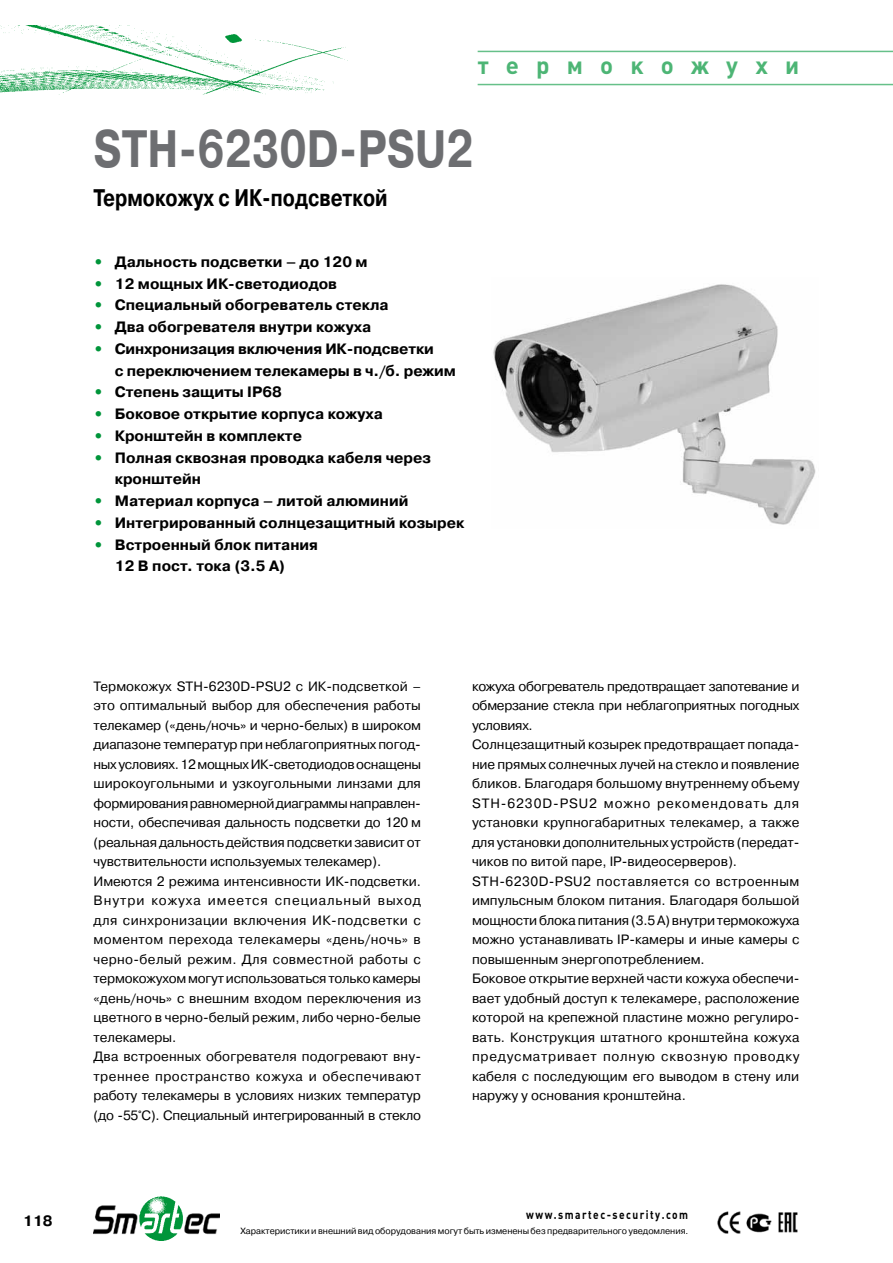
<style>
.page{position:relative;width:893px;height:1263px;background:#fff}
.page>*{position:absolute;margin:0;border:0;box-sizing:border-box;transform-origin:0 0}
.t1{font:700 52.5px "Pragmatica C";color:#6d6e71;scale:.8 1}
.t2{font:700 24px "Pragmatica C";color:#000;scale:.8 1}
.t3{font:700 24px "Plumb";letter-spacing:.715em;color:#4db575}
.t4{font:700 15px/21.8px "Pragmatica C";color:#000}
.t5{font:13.5px/19.5px "Pragmatica C";color:#000}
.t6{font:700 12px "Plumb";letter-spacing:.145em;color:#000;scale:.85 1}
.t7{font:9px "Pragmatica C";letter-spacing:-.005em;color:#000}
.s1{color:#00953a}
</style>
<div class="page">
<img style="left:0;top:26px;width:348px;height:69px">
<hr style="left:478px;top:51px;width:415px;height:1px;background:#66c089">
<hr style="left:478px;top:84px;width:415px;height:1px;background:#66c089">
<img style="left:94px;top:1196px;width:125px;height:45px">
<img style="left:138px;top:1197px;width:46px;height:43px">
<img style="left:717px;top:1211px;width:81px;height:22px">
<img style="left:493px;top:284px;width:323px;height:241px">
<h2 class="t3" style="left:478px;top:51px;width:323px">термокожухи</h2>
<h1 class="t1" style="left:94px;top:120px;width:477px">STH-6230D-PSU2</h1>
<h2 class="t2" style="left:94px;top:184px;width:369px">Термокожух с ИК-подсветкой</h2>
<p class="t4" style="left:94px;top:251px;width:276px"><span class="s1">•</span> Дальность подсветки – до 120 м</p>
<p class="t4" style="left:94px;top:273px;width:245px"><span class="s1">•</span> 12 мощных ИК-светодиодов</p>
<p class="t4" style="left:94px;top:294px;width:297px"><span class="s1">•</span> Специальный обогреватель стекла</p>
<p class="t4" style="left:94px;top:316px;width:279px"><span class="s1">•</span> Два обогревателя внутри кожуха</p>
<p class="t4" style="left:115px;top:338px;width:342px;text-indent:-21px"><span class="s1">•</span> Синхронизация включения ИК-подсветки<br>с переключением телекамеры в ч./б. режим</p>
<p class="t4" style="left:94px;top:381px;width:190px"><span class="s1">•</span> Степень защиты IP68</p>
<p class="t4" style="left:94px;top:403px;width:291px"><span class="s1">•</span> Боковое открытие корпуса кожуха</p>
<p class="t4" style="left:94px;top:425px;width:210px"><span class="s1">•</span> Кронштейн в комплекте</p>
<p class="t4" style="left:115px;top:447px;width:318px;text-indent:-21px"><span class="s1">•</span> Полная сквозная проводка кабеля через кронштейн</p>
<p class="t4" style="left:94px;top:490px;width:316px"><span class="s1">•</span> Материал корпуса – литой алюминий</p>
<p class="t4" style="left:94px;top:512px;width:372px"><span class="s1">•</span> Интегрированный солнцезащитный козырек</p>
<p class="t4" style="left:115px;top:534px;width:205px;text-indent:-21px"><span class="s1">•</span> Встроенный блок питания<br>12 В пост. тока (3.5 А)</p>
<p class="t4" style="left:23px;top:1210px;width:31px">118</p>
<p class="t5" style="left:94px;top:676px;width:329px">Термокожух STH-6230D-PSU2 с ИК-подсветкой – это оптимальный выбор для обеспечения работы телекамер («день/ночь» и черно-белых) в широком диапазоне температур при неблагоприятных погод&shy;ных условиях. 12 мощных ИК-светодиодов оснащены широкоугольными и узкоугольными линзами для формирования равномерной диаграммы направлен&shy;ности, обеспечивая дальность подсветки до 120 м (реальная дальность действия подсветки зависит от чувствительности используемых телекамер).<br>Имеются 2 режима интенсивности ИК-подсветки.<br>Внутри кожуха имеется специальный выход для синхронизации включения ИК-подсветки с моментом перехода телекамеры «день/ночь» в черно-белый режим. Для совместной работы с термокожухом могут использоваться только камеры «день/ночь» с внешним входом переключения из цветного в черно-белый режим, либо черно-белые телекамеры.<br>Два встроенных обогревателя подогревают вну&shy;треннее пространство кожуха и обеспечивают работу телекамеры в условиях низких температур (до -55°С). Специальный интегрированный в стекло</p>
<p class="t5" style="left:472px;top:676px;width:329px">кожуха обогреватель предотвращает запотевание и обмерзание стекла при неблагоприятных погодных условиях.<br>Солнцезащитный козырек предотвращает попада&shy;ние прямых солнечных лучей на стекло и появление бликов. Благодаря большому внутреннему объему STH-6230D-PSU2 можно рекомендовать для установки крупногабаритных телекамер, а также для установки дополнительных устройств (передат&shy;чиков по витой паре, IP-видеосерверов).<br>STH-6230D-PSU2 поставляется со встроенным импульсным блоком питания. Благодаря большой мощности блока питания (3.5 А) внутри термокожуха можно устанавливать IP-камеры и иные камеры с повышенным энергопотреблением.<br>Боковое открытие верхней части кожуха обеспечи&shy;вает удобный доступ к телекамере, расположение которой на крепежной пластине можно регулиро&shy;вать. Конструкция штатного кронштейна кожуха предусматривает полную сквозную проводку кабеля с последующим его выводом в стену или наружу у основания кронштейна.</p>
<p class="t6" style="left:526px;top:1207px;width:192px">www.smartec-security.com</p>
<p class="t7" style="left:241px;top:1226px;width:449px">Характеристики и внешний вид оборудования могут быть изменены без предварительного уведомления.</p>
</div>
